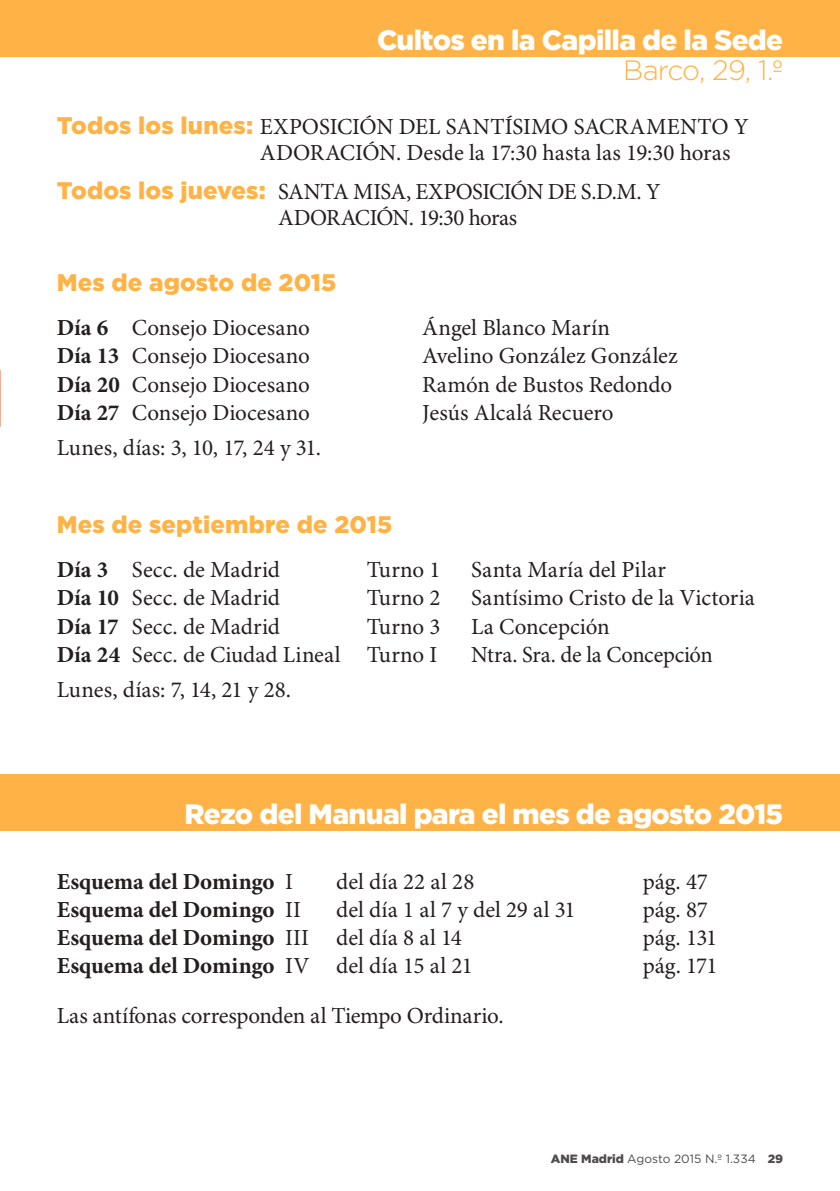
<style>
.page{position:relative;width:840px;height:1191px;background:#fff}
.page>*{position:absolute;margin:0;border:0;box-sizing:border-box;transform-origin:0 0}
.t1{font:900 28px "Gotham HTF";letter-spacing:-.025em;color:#fff}
.t2{font:300 28px "Gotham HTF";letter-spacing:-.03em;color:#ffb346}
.t3{font:900 24px "Gotham HTF";letter-spacing:.005em;color:#ffb346}
.t4{font:23px/26px "Minion Pro";color:#241f1f}
.t5{font:700 23px "Minion Pro";letter-spacing:-.005em;color:#241f1f}
.t6{font:23px/26px "Minion Pro";letter-spacing:-.025em;color:#241f1f}
.t7{font:12px "Gotham HTF";color:#4e4b4c}
.s1{font-family:"Gotham HTF";font-weight:900;font-size:24px;color:#ffb346}
.s2{font-weight:700}
.s3{font-weight:400}
.s4{font-weight:900}
</style>
<div class="page">
<div style="left:0;top:0;width:839px;height:57px;background:#ffb346"></div>
<div style="left:0;top:774px;width:839px;height:57px;background:#ffb346"></div>
<p class="t1" style="left:377px;top:24px;width:407px">Cultos en la Capilla de la Sede</p>
<p class="t2" style="left:622px;top:55px;width:161px">Barco, 29, 1.º</p>
<p class="t4" style="left:260px;top:114px;width:490px;text-indent:-203px"><span class="s1">Todos los lunes:</span> EXPOSICIÓN DEL SANTÍSIMO SACRAMENTO Y<br>ADORACIÓN. Desde la 17:30 hasta las 19:30 horas</p>
<p class="t6" style="left:278px;top:180px;width:384px;text-indent:-221px"><span class="s1">Todos los jueves:</span> SANTA MISA, EXPOSICIÓN DE S.D.M. Y<br>ADORACIÓN. 19:30 horas</p>
<p class="t3" style="left:57px;top:269px;width:281px">Mes de agosto de 2015</p>
<p class="t4" style="left:57px;top:315px;width:255px"><span class="s2">Día 6</span> Consejo Diocesano</p>
<p class="t4" style="left:422px;top:315px;width:189px">Ángel Blanco Marín</p>
<p class="t4" style="left:57px;top:344px;width:255px"><span class="s2">Día 13</span> Consejo Diocesano</p>
<p class="t4" style="left:422px;top:344px;width:257px">Avelino González González</p>
<p class="t4" style="left:57px;top:372px;width:255px"><span class="s2">Día 20</span> Consejo Diocesano</p>
<p class="t4" style="left:422px;top:372px;width:251px">Ramón de Bustos Redondo</p>
<p class="t4" style="left:57px;top:400px;width:255px"><span class="s2">Día 27</span> Consejo Diocesano</p>
<p class="t4" style="left:422px;top:400px;width:193px">Jesús Alcalá Recuero</p>
<p class="t4" style="left:57px;top:436px;width:266px">Lunes, días: 3, 10, 17, 24 y 31.</p>
<p class="t3" style="left:57px;top:511px;width:337px">Mes de septiembre de 2015</p>
<p class="t4" style="left:57px;top:557px;width:225px"><span class="s2">Día 3</span> Secc. de Madrid</p>
<p class="t4" style="left:366px;top:557px;width:75px">Turno 1</p>
<p class="t4" style="left:471px;top:557px;width:196px">Santa María del Pilar</p>
<p class="t4" style="left:57px;top:586px;width:225px"><span class="s2">Día 10</span> Secc. de Madrid</p>
<p class="t4" style="left:366px;top:586px;width:75px">Turno 2</p>
<p class="t4" style="left:471px;top:586px;width:285px">Santísimo Cristo de la Victoria</p>
<p class="t4" style="left:57px;top:614px;width:225px"><span class="s2">Día 17</span> Secc. de Madrid</p>
<p class="t4" style="left:366px;top:614px;width:75px">Turno 3</p>
<p class="t4" style="left:471px;top:614px;width:140px">La Concepción</p>
<p class="t4" style="left:57px;top:642px;width:382px"><span class="s2">Día 24</span> Secc. de Ciudad Lineal Turno I</p>
<p class="t4" style="left:471px;top:642px;width:243px">Ntra. Sra. de la Concepción</p>
<p class="t4" style="left:57px;top:677px;width:236px">Lunes, días: 7, 14, 21 y 28.</p>
<p class="t1" style="left:184px;top:798px;width:599px">Rezo del Manual para el mes de agosto 2015</p>
<p class="t5" style="left:57px;top:867px;width:238px">Esquema del Domingo <span class="s3">I</span></p>
<p class="t4" style="left:336px;top:869px;width:139px">del día 22 al 28</p>
<p class="t4" style="left:642px;top:869px;width:66px">pág. 47</p>
<p class="t5" style="left:57px;top:895px;width:246px">Esquema del Domingo <span class="s3">II</span></p>
<p class="t4" style="left:336px;top:897px;width:241px">del día 1 al 7 y del 29 al 31</p>
<p class="t4" style="left:642px;top:897px;width:67px">pág. 87</p>
<p class="t5" style="left:57px;top:923px;width:406px">Esquema del Domingo <span class="s3">III del día 8 al 14</span></p>
<p class="t4" style="left:642px;top:925px;width:76px">pág. 131</p>
<p class="t5" style="left:57px;top:951px;width:417px">Esquema del Domingo <span class="s3">IV del día 15 al 21</span></p>
<p class="t4" style="left:642px;top:953px;width:76px">pág. 171</p>
<p class="t4" style="left:57px;top:1003px;width:448px">Las antífonas corresponden al Tiempo Ordinario.</p>
<p class="t7" style="left:550px;top:1154px;width:234px"><span class="s4">ANE Madrid</span> Agosto 2015 N.º 1.334 <span class="s4">29</span></p>
</div>
